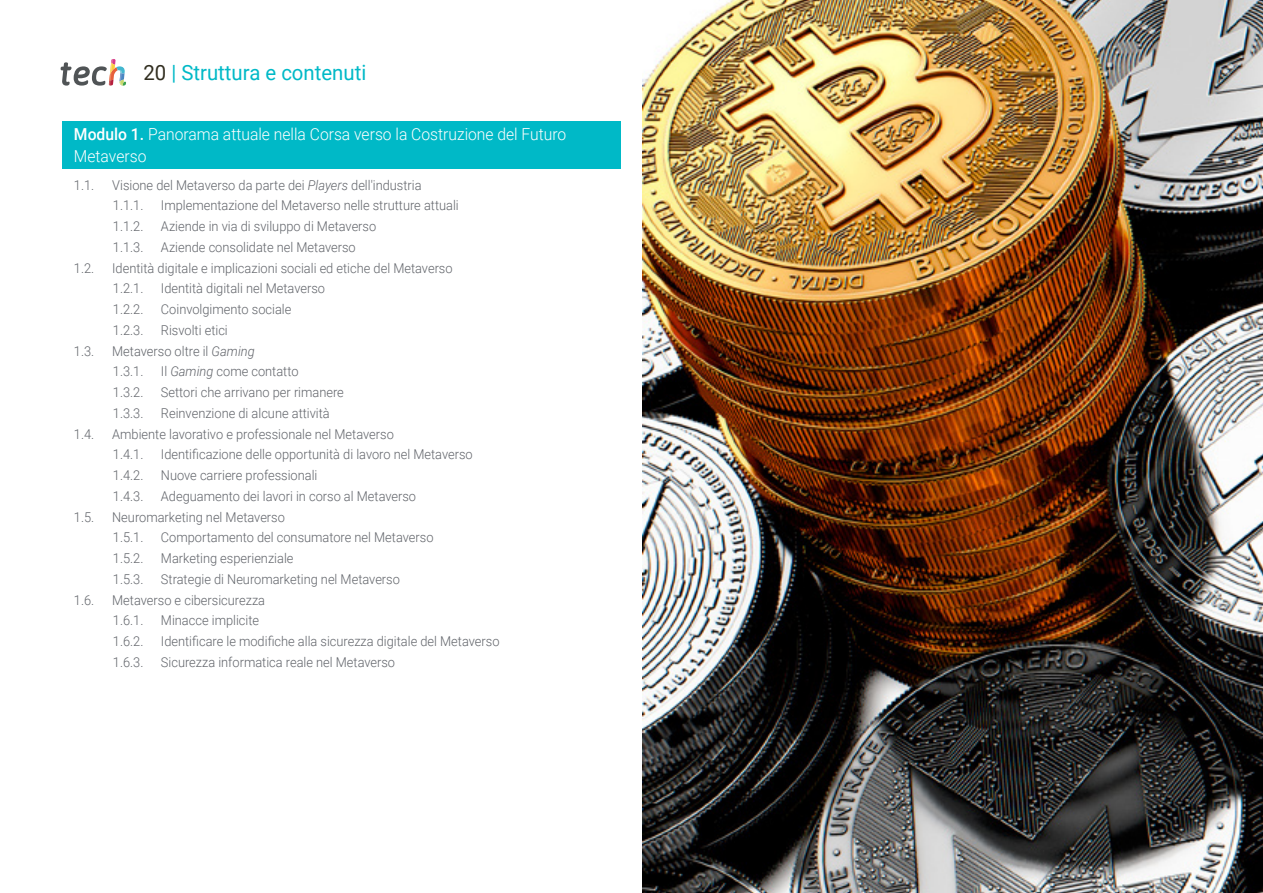
<style>
.page{position:relative;width:1263px;height:893px;background:#fff}
.page>*{position:absolute;margin:0;border:0;box-sizing:border-box;transform-origin:0 0}
.t1{font:21px "Roboto";color:#00b9c7}
.t2{font:300 16.5px/22.5px "Roboto";color:#fff;scale:.95 1}
.t3{font:300 13.5px/20.7px "Roboto";color:#61646a;scale:.95 1}
.s1{color:#312e20}
.s2{font-weight:500}
.s3{font-style:italic}
</style>
<div class="page">
<svg style="left:61px;top:59px;width:65px;height:27px"></svg>
<div style="left:63px;top:121px;width:558px;height:48px;background:#00b9c7"></div>
<img style="left:642px;top:0;width:621px;height:893px">
<h1 class="t1" style="left:144px;top:57px;width:224px"><span class="s1">20</span> | Struttura e contenuti</h1>
<p class="t2" style="left:74px;top:122px;width:520px"><span class="s2">Modulo 1.</span> Panorama attuale nella Corsa verso la Costruzione del Futuro<br>Metaverso</p>
<p class="t3" style="left:74px;top:174px;width:23px">1.1.</p>
<p class="t3" style="left:112px;top:174px;width:327px">Visione del Metaverso da parte dei <span class="s3">Players</span> dell'industria<br>1.1.1.</p>
<p class="t3" style="left:161px;top:195px;width:315px">Implementazione del Metaverso nelle strutture attuali</p>
<p class="t3" style="left:113px;top:215px;width:34px">1.1.2.</p>
<p class="t3" style="left:161px;top:215px;width:228px">Aziende in via di sviluppo di Metaverso</p>
<p class="t3" style="left:113px;top:236px;width:34px">1.1.3.</p>
<p class="t3" style="left:161px;top:236px;width:207px">Aziende consolidate nel Metaverso</p>
<p class="t3" style="left:74px;top:257px;width:23px">1.2.</p>
<p class="t3" style="left:112px;top:257px;width:360px">Identità digitale e implicazioni sociali ed etiche del Metaverso<br>1.2.1.</p>
<p class="t3" style="left:161px;top:278px;width:174px">Identità digitali nel Metaverso</p>
<p class="t3" style="left:113px;top:298px;width:34px">1.2.2.</p>
<p class="t3" style="left:161px;top:298px;width:139px">Coinvolgimento sociale</p>
<p class="t3" style="left:113px;top:319px;width:34px">1.2.3.</p>
<p class="t3" style="left:161px;top:319px;width:72px">Risvolti etici</p>
<p class="t3" style="left:74px;top:340px;width:23px">1.3.</p>
<p class="t3" style="left:112px;top:340px;width:151px">Metaverso oltre il <span class="s3">Gaming<br></span>1.3.1.</p>
<p class="t3" style="left:161px;top:361px;width:146px">Il <span class="s3">Gaming</span> come contatto</p>
<p class="t3" style="left:113px;top:381px;width:34px">1.3.2.</p>
<p class="t3" style="left:161px;top:381px;width:194px">Settori che arrivano per rimanere</p>
<p class="t3" style="left:113px;top:402px;width:34px">1.3.3.</p>
<p class="t3" style="left:161px;top:402px;width:179px">Reinvenzione di alcune attività</p>
<p class="t3" style="left:74px;top:423px;width:23px">1.4.</p>
<p class="t3" style="left:112px;top:423px;width:298px">Ambiente lavorativo e professionale nel Metaverso<br>1.4.1.</p>
<p class="t3" style="left:161px;top:444px;width:330px">Identificazione delle opportunità di lavoro nel Metaverso</p>
<p class="t3" style="left:113px;top:464px;width:34px">1.4.2.</p>
<p class="t3" style="left:161px;top:464px;width:166px">Nuove carriere professionali</p>
<p class="t3" style="left:113px;top:485px;width:34px">1.4.3.</p>
<p class="t3" style="left:161px;top:485px;width:270px">Adeguamento dei lavori in corso al Metaverso</p>
<p class="t3" style="left:74px;top:506px;width:23px">1.5.</p>
<p class="t3" style="left:112px;top:506px;width:183px">Neuromarketing nel Metaverso<br>1.5.1.</p>
<p class="t3" style="left:161px;top:527px;width:288px">Comportamento del consumatore nel Metaverso</p>
<p class="t3" style="left:113px;top:547px;width:34px">1.5.2.</p>
<p class="t3" style="left:161px;top:547px;width:141px">Marketing esperienziale</p>
<p class="t3" style="left:113px;top:568px;width:34px">1.5.3.</p>
<p class="t3" style="left:161px;top:568px;width:253px">Strategie di Neuromarketing nel Metaverso</p>
<p class="t3" style="left:74px;top:589px;width:23px">1.6.</p>
<p class="t3" style="left:112px;top:589px;width:162px">Metaverso e cibersicurezza<br>1.6.1.</p>
<p class="t3" style="left:161px;top:610px;width:105px">Minacce implicite</p>
<p class="t3" style="left:113px;top:630px;width:34px">1.6.2.</p>
<p class="t3" style="left:161px;top:630px;width:358px">Identificare le modifiche alla sicurezza digitale del Metaverso</p>
<p class="t3" style="left:113px;top:651px;width:34px">1.6.3.</p>
<p class="t3" style="left:161px;top:651px;width:248px">Sicurezza informatica reale nel Metaverso</p>
</div>
